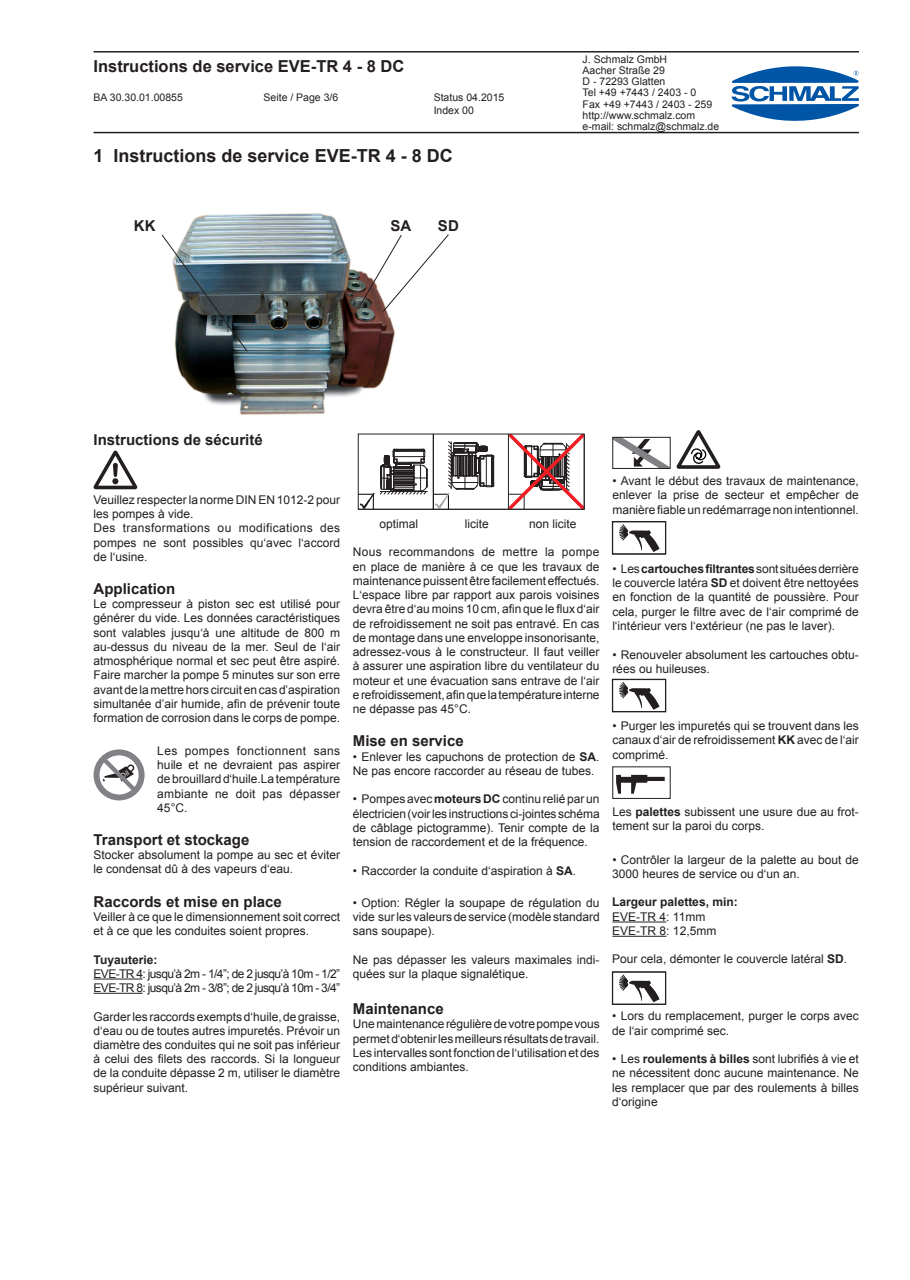
<style>
.page{position:relative;width:910px;height:1280px;background:#fff}
.page>*{position:absolute;margin:0;border:0;box-sizing:border-box;transform-origin:0 0}
.t1{font:700 18px "Arial";color:#231f20}
.t2{font:700 16.5px "Arial";color:#231f20}
.t3{font:700 15px "Arial";color:#231f20}
.t4{font:12px/14.2px "Arial";color:#231f20;text-align:justify}
.t5{font:12px/14.2px "Arial";letter-spacing:-.05em;color:#231f20}
.t6{font:700 12px "Arial";color:#231f20}
.t7{font:10.5px/11.2px "Arial";color:#231f20}
.s1{font-weight:700}
</style>
<div class="page">
<svg style="left:731px;top:66px;width:128px;height:55px"></svg>
<hr style="left:94px;top:51px;width:765px;height:2px;background:#231f20">
<hr style="left:94px;top:132px;width:765px;height:1px;background:#231f20">
<hr style="left:94px;top:978px;width:49px;height:1px;background:#231f20">
<hr style="left:94px;top:993px;width:49px;height:1px;background:#231f20">
<hr style="left:612px;top:921px;width:54px;height:1px;background:#231f20">
<hr style="left:612px;top:936px;width:54px;height:1px;background:#231f20">
<svg style="left:94px;top:451px;width:43px;height:38px"></svg>
<svg style="left:619px;top:524px;width:41px;height:28px"></svg>
<div style="left:612px;top:521px;width:54px;height:33px;border:1px solid #231f20"></div>
<svg style="left:616px;top:775px;width:49px;height:19px"></svg>
<div style="left:612px;top:766px;width:59px;height:33px;border:1px solid #231f20"></div>
<svg style="left:619px;top:682px;width:41px;height:28px"></svg>
<div style="left:612px;top:679px;width:54px;height:33px;border:1px solid #231f20"></div>
<svg style="left:619px;top:974px;width:41px;height:28px"></svg>
<div style="left:612px;top:971px;width:54px;height:34px;border:1px solid #231f20"></div>
<svg style="left:614px;top:439px;width:55px;height:28px"></svg>
<div style="left:612px;top:437px;width:59px;height:32px;border:1px solid #231f20"></div>
<div style="left:94px;top:749px;width:51px;height:51px;border:6px solid #808285;border-radius:50%"></div>
<svg style="left:677px;top:430px;width:43px;height:39px"></svg>
<svg style="left:360px;top:436px;width:223px;height:72px"></svg>
<div style="left:358px;top:434px;width:227px;height:76px;border:1px solid #231f20"></div>
<img style="left:175px;top:213px;width:220px;height:202px">
<svg style="left:359px;top:234px;width:90px;height:79px"></svg>
<img style="left:161px;top:234px;width:87px;height:118px">
<svg style="left:97px;top:752px;width:45px;height:45px"></svg>
<h2 class="t2" style="left:94px;top:55px;width:312px">Instructions de service EVE-TR 4 - 8 DC</h2>
<p class="t7" style="left:264px;top:92px;width:76px">Seite / Page 3/6</p>
<p class="t7" style="left:94px;top:92px;width:91px">BA 30.30.01.00855</p>
<p class="t7" style="left:434px;top:91px;width:72px;line-height:12.6px">Status 04.2015<br>Index 00</p>
<h1 class="t1" style="left:94px;top:144px;width:361px">1 Instructions de service EVE-TR 4 - 8 DC</h1>
<p class="t3" style="left:134px;top:216px;width:23px">KK</p>
<p class="t3" style="left:390px;top:216px;width:22px">SA</p>
<p class="t3" style="left:438px;top:216px;width:22px">SD</p>
<p class="t7" style="left:583px;top:53px;width:138px">J. Schmalz GmbH<br>Aacher Straße 29<br>D - 72293 Glatten<br>Tel +49 +7443 / 2403 - 0<br>Fax +49 +7443 / 2403 - 259 http://www.schmalz.com e-mail: schmalz@schmalz.de</p>
<p class="t3" style="left:94px;top:429px;width:171px">Instructions de sécurité</p>
<p class="t4" style="left:94px;top:493px;width:248px;text-align:left">Veuillez respecter la norme DIN EN 1012-2 pour les pompes à vide.<br>Des transformations ou modifications des pompes ne sont possibles qu‘avec l‘accord de l‘usine.</p>
<p class="t3" style="left:94px;top:579px;width:83px">Application</p>
<p class="t4" style="left:94px;top:597px;width:248px">Le compresseur à piston sec est utilisé pour générer du vide. Les données caractéristiques sont valables jusqu‘à une altitude de 800 m au-dessus du niveau de la mer. Seul de l‘air atmosphérique normal et sec peut être aspiré.<br>Faire marcher la pompe 5 minutes sur son erre avant de la mettre hors circuit en cas d’aspiration simultanée d’air humide, afin de prévenir toute formation de corrosion dans le corps de pompe.</p>
<p class="t4" style="left:157px;top:744px;width:184px">Les pompes fonctionnent sans huile et ne devraient pas aspirer de brouillard d‘huile.La température ambiante ne doit pas dépasser 45°C.</p>
<p class="t3" style="left:94px;top:830px;width:157px">Transport et stockage</p>
<p class="t4" style="left:94px;top:848px;width:248px">Stocker absolument la pompe au sec et éviter le condensat dû à des vapeurs d‘eau.</p>
<p class="t3" style="left:94px;top:891px;width:190px">Raccords et mise en place</p>
<p class="t4" style="left:94px;top:909px;width:248px">Veiller à ce que le dimensionnement soit correct et à ce que les conduites soient propres.</p>
<p class="t6" style="left:94px;top:951px;width:65px">Tuyauterie:</p>
<p class="t5" style="left:94px;top:966px;width:248px">EVE-TR 4: jusqu’à 2m - 1/4”; de 2 jusqu’à 10m - 1/2”<br>EVE-TR 8: jusqu’à 2m - 3/8”; de 2 jusqu’à 10m - 3/4”</p>
<p class="t4" style="left:94px;top:1009px;width:248px">Garder les raccords exempts d‘huile, de graisse, d‘eau ou de toutes autres impuretés. Prévoir un diamètre des conduites qui ne soit pas inférieur à celui des filets des raccords. Si la longueur de la conduite dépasse 2 m, utiliser le diamètre supérieur suivant.</p>
<p class="t4" style="left:380px;top:517px;width:40px">optimal</p>
<p class="t4" style="left:465px;top:517px;width:25px">licite</p>
<p class="t4" style="left:529px;top:517px;width:49px">non licite</p>
<p class="t4" style="left:353px;top:545px;width:248px">Nous recommandons de mettre la pompe en place de manière à ce que les travaux de maintenance puissent être facilement effectués.<br>L‘espace libre par rapport aux parois voisines devra être d‘au moins 10 cm, afin que le flux d‘air de refroidissement ne soit pas entravé. En cas de montage dans une enveloppe insonorisante, adressez-vous à le constructeur. Il faut veiller à assurer une aspiration libre du ventilateur du moteur et une évacuation sans entrave de l‘air erefroidissement,afinquelatempératureinterne ne dépasse pas 45°C.</p>
<p class="t3" style="left:353px;top:731px;width:112px">Mise en service</p>
<p class="t4" style="left:353px;top:749px;width:248px">• Enlever les capuchons de protection de <span class="s1">SA</span>.<br>Ne pas encore raccorder au réseau de tubes.</p>
<p class="t4" style="left:353px;top:792px;width:248px">• Pompes avec <span class="s1">moteurs DC</span> continu relié par un électricien (voir les instructions ci-jointes schéma de câblage pictogramme). Tenir compte de la tension de raccordement et de la fréquence.</p>
<p class="t4" style="left:353px;top:863px;width:225px">• Raccorder la conduite d‘aspiration à <span class="s1">SA</span>.</p>
<p class="t4" style="left:353px;top:895px;width:248px">• Option: Régler la soupape de régulation du vide sur les valeurs de service (modèle standard sans soupape).</p>
<p class="t4" style="left:353px;top:952px;width:248px">Ne pas dépasser les valeurs maximales indi&shy;quées sur la plaque signalétique.</p>
<p class="t3" style="left:353px;top:999px;width:92px">Maintenance</p>
<p class="t4" style="left:353px;top:1017px;width:248px">Une maintenance régulière de votre pompe vous permet d‘obtenir les meilleurs résultats de travail.<br>Les intervalles sont fonction de l‘utilisation et des conditions ambiantes.</p>
<p class="t4" style="left:612px;top:474px;width:248px">• Avant le début des travaux de maintenance, enlever la prise de secteur et empêcher de manièrefiableunredémarragenonintentionnel.</p>
<p class="t4" style="left:612px;top:562px;width:248px">• Les<span class="s1">cartouches filtrantes</span> sont situées derrière le couvercle latéra <span class="s1">SD</span> et doivent être nettoyées en fonction de la quantité de poussière. Pour cela, purger le filtre avec de l‘air comprimé de l‘intérieur vers l‘extérieur (ne pas le laver).</p>
<p class="t4" style="left:612px;top:648px;width:248px">• Renouveler absolument les cartouches obtu&shy;rées ou huileuses.</p>
<p class="t4" style="left:612px;top:719px;width:248px">• Purger les impuretés qui se trouvent dans les canaux d‘air de refroidissement <span class="s1">KK</span> avec de l‘air comprimé.</p>
<p class="t4" style="left:612px;top:804px;width:248px">Les <span class="s1">palettes</span> subissent une usure due au frot&shy;tement sur la paroi du corps.</p>
<p class="t4" style="left:612px;top:852px;width:248px">• Contrôler la largeur de la palette au bout de<br>3000 heures de service ou d‘un an.</p>
<p class="t6" style="left:612px;top:894px;width:127px">Largeur palettes, min:</p>
<p class="t4" style="left:612px;top:909px;width:106px">EVE-TR 4: 11mm<br>EVE-TR 8: 12,5mm</p>
<p class="t4" style="left:612px;top:952px;width:236px">Pour cela, démonter le couvercle latéral <span class="s1">SD</span>.</p>
<p class="t4" style="left:612px;top:1009px;width:248px">• Lors du remplacement, purger le corps avec de l‘air comprimé sec.</p>
<p class="t4" style="left:612px;top:1052px;width:248px">• Les <span class="s1">roulements à billes</span> sont lubrifiés à vie et ne nécessitent donc aucune maintenance. Ne les remplacer que par des roulements à billes d‘origine</p>
</div>
